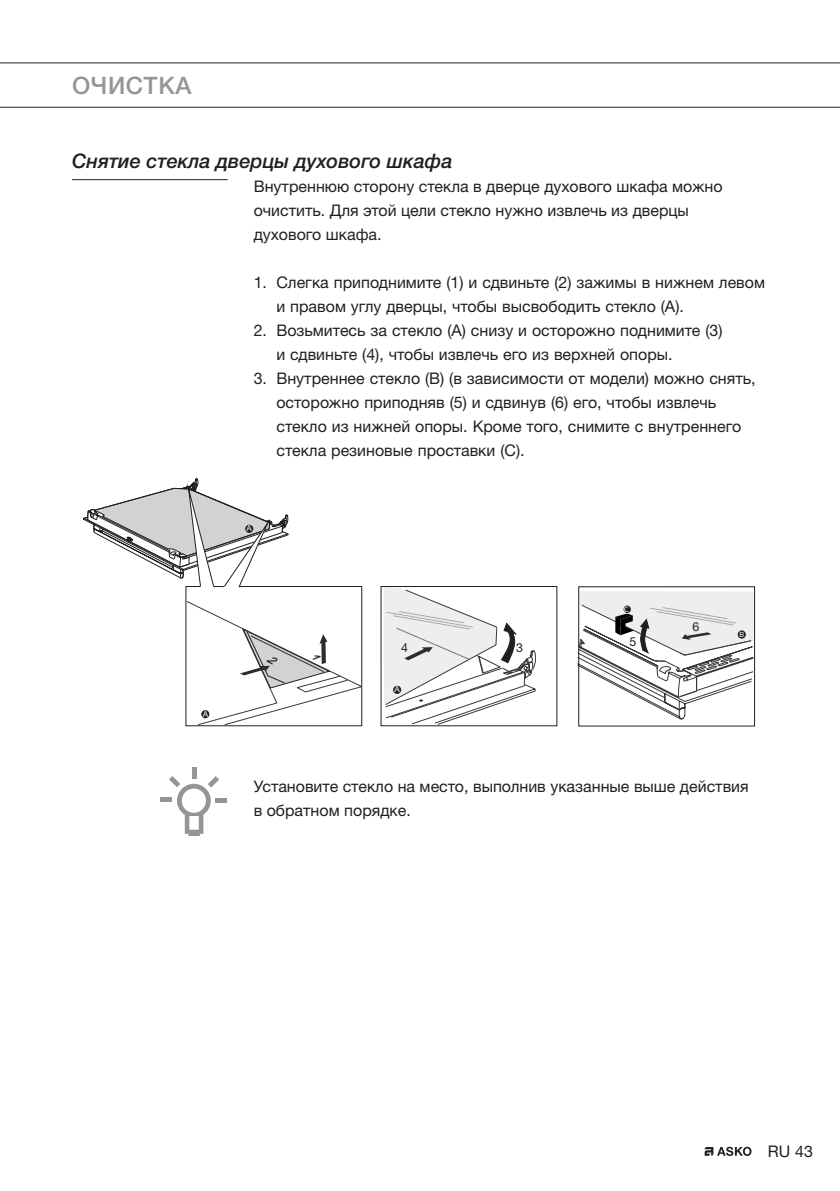
<style>
.page{position:relative;width:840px;height:1191px;background:#fff}
.page>*{position:absolute;margin:0;border:0;box-sizing:border-box;transform-origin:0 0}
.t1{font:500 24px "Helvetica Neue LTW1 G";letter-spacing:.025em;color:#939598}
.t2{font:italic 500 20px "Helvetica Neue LTW1 G";color:#231f20}
.t3{font:16px/24px "Helvetica Neue LTW1 G";color:#231f20}
.t4{font:12.4px "Helvetica Neue";color:#231f20}
.t5{font:8.2px "Arial";color:#fff}
.t6{font:7.8px "Myriad Pro";color:#fff;scale:1.11 1}
.t7{font:7.2px "Arial";color:#fff}
</style>
<div class="page">
<hr style="left:0;top:62px;width:839px;height:1px;background:#231f20">
<hr style="left:0;top:107px;width:839px;height:1px;background:#231f20">
<svg style="left:704px;top:1146px;width:47px;height:10px"></svg>
<hr style="left:72px;top:179px;width:155px;height:1px;background:#231f20">
<svg style="left:83px;top:478px;width:205px;height:112px"></svg>
<div style="left:380px;top:586px;width:177px;height:140px;border:1px solid #231f20"></div>
<div style="left:245px;top:525px;width:8px;height:8px;background:#231f20;border-radius:50%"></div>
<svg style="left:186px;top:600px;width:177px;height:125px"></svg>
<svg style="left:383px;top:587px;width:370px;height:138px"></svg>
<div style="left:191px;top:767px;width:5px;height:12px;background:#939598"></div>
<div style="left:161px;top:797px;width:11px;height:5px;background:#939598"></div>
<div style="left:216px;top:798px;width:11px;height:5px;background:#939598"></div>
<svg style="left:169px;top:776px;width:50px;height:59px"></svg>
<h1 class="t1" style="left:72px;top:71px;width:121px">ОЧИСТКА</h1>
<p class="t2" style="left:72px;top:149px;width:382px">Снятие стекла дверцы духового шкафа</p>
<p class="t3" style="left:253px;top:174px;width:470px">Внутреннюю сторону стекла в дверце духового шкафа можно очистить. Для этой цели стекло нужно извлечь из дверцы духового шкафа.</p>
<p class="t3" style="left:276px;top:270px;width:490px;text-indent:-23px">1. Слегка приподнимите (1) и сдвиньте (2) зажимы в нижнем левом и правом углу дверцы, чтобы высвободить стекло (А).</p>
<p class="t3" style="left:276px;top:318px;width:447px;text-indent:-23px">2. Возьмитесь за стекло (А) снизу и осторожно поднимите (3) и сдвиньте (4), чтобы извлечь его из верхней опоры.</p>
<p class="t3" style="left:276px;top:366px;width:480px;text-indent:-23px">3. Внутреннее стекло (В) (в зависимости от модели) можно снять, осторожно приподняв (5) и сдвинув (6) его, чтобы извлечь стекло из нижней опоры. Кроме того, снимите с внутреннего стекла резиновые проставки (С).</p>
<p class="t5" style="left:203px;top:708px;width:7px">A</p>
<p class="t5" style="left:246px;top:523px;width:7px">A</p>
<p class="t4" style="left:401px;top:640px;width:8px">4</p>
<p class="t4" style="left:516px;top:640px;width:8px">3</p>
<p class="t5" style="left:394px;top:684px;width:7px">A</p>
<p class="t6" style="left:623px;top:604px;width:6px">C</p>
<p class="t4" style="left:629px;top:634px;width:8px">5</p>
<p class="t4" style="left:692px;top:619px;width:8px">6</p>
<p class="t7" style="left:739px;top:630px;width:6px">B</p>
<p class="t3" style="left:253px;top:774px;width:496px">Установите стекло на место, выполнив указанные выше действия в обратном порядке.</p>
<p class="t3" style="left:767px;top:1139px;width:47px">RU 43</p>
</div>
